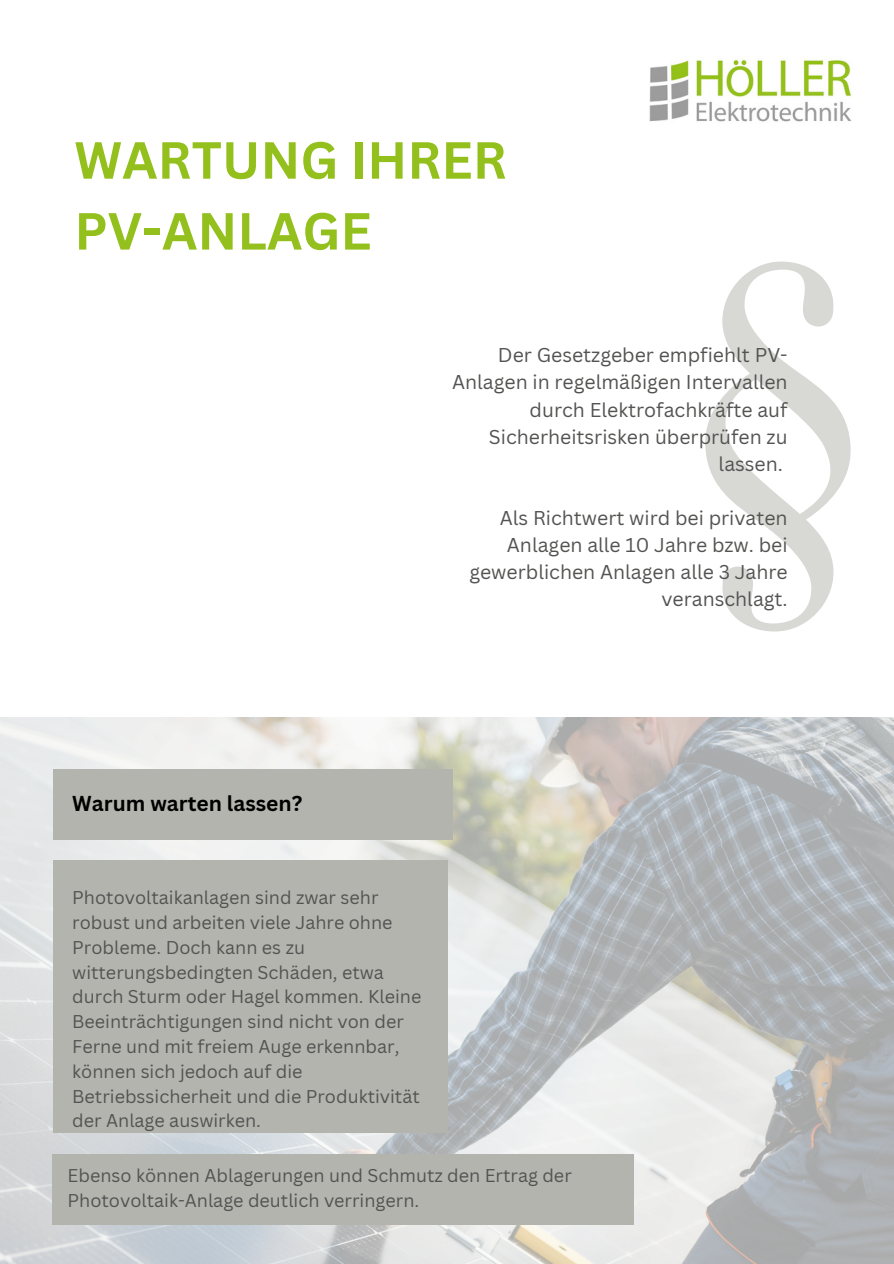
<style>
.page{position:relative;width:894px;height:1264px;background:#fff}
.page>*{position:absolute;margin:0;border:0;box-sizing:border-box;transform-origin:0 0}
.t1{font:700 51px/70.8px "Canva Sans";color:#93c01c}
.t2{font:700 21px "Canva Sans";color:#000}
.t3{font:19.5px/27px "Canva Sans";color:#535352;text-align:right}
.t4{font:18px/24.8px "Canva Sans";color:#535352}
</style>
<div class="page">
<img style="left:649px;top:60px;width:203px;height:62px">
<img style="left:0;top:717px;width:893px;height:546px">
<div style="left:53px;top:860px;width:395px;height:272px;background:#b4b4ae"></div>
<svg style="left:705px;top:261px;width:145px;height:370px"></svg>
<div style="left:52px;top:1154px;width:582px;height:70px;background:#b4b4ae"></div>
<div style="left:53px;top:769px;width:399px;height:70px;background:#b4b4ae"></div>
<h3 class="t1" style="left:74px;top:123px;width:434px">WARTUNG IHRER<br>PV-ANLAGE</h3>
<h2 class="t2" style="left:72px;top:788px;width:231px">Warum warten lassen?</h2>
<p class="t3" style="left:452px;top:341px;width:337px">Der Gesetzgeber empfiehlt PV-<br>Anlagen in regelmäßigen Intervallen durch Elektrofachkräfte auf<br>Sicherheitsrisken überprüfen zu lassen.</p>
<p class="t3" style="left:469px;top:503px;width:320px">Als Richtwert wird bei privaten<br>Anlagen alle 10 Jahre bzw. bei gewerblichen Anlagen alle 3 Jahre veranschlagt.</p>
<h3 class="t4" style="left:72px;top:885px;width:350px">Photovoltaikanlagen sind zwar sehr robust und arbeiten viele Jahre ohne Probleme. Doch kann es zu witterungsbedingten Schäden, etwa durch Sturm oder Hagel kommen. Kleine Beeinträchtigungen sind nicht von der Ferne und mit freiem Auge erkennbar, können sich jedoch auf die Betriebssicherheit und die Produktivität der Anlage auswirken.</h3>
<p class="t4" style="left:68px;top:1162px;width:505px">Ebenso können Ablagerungen und Schmutz den Ertrag der<br>Photovoltaik-Anlage deutlich verringern.</p>
</div>
